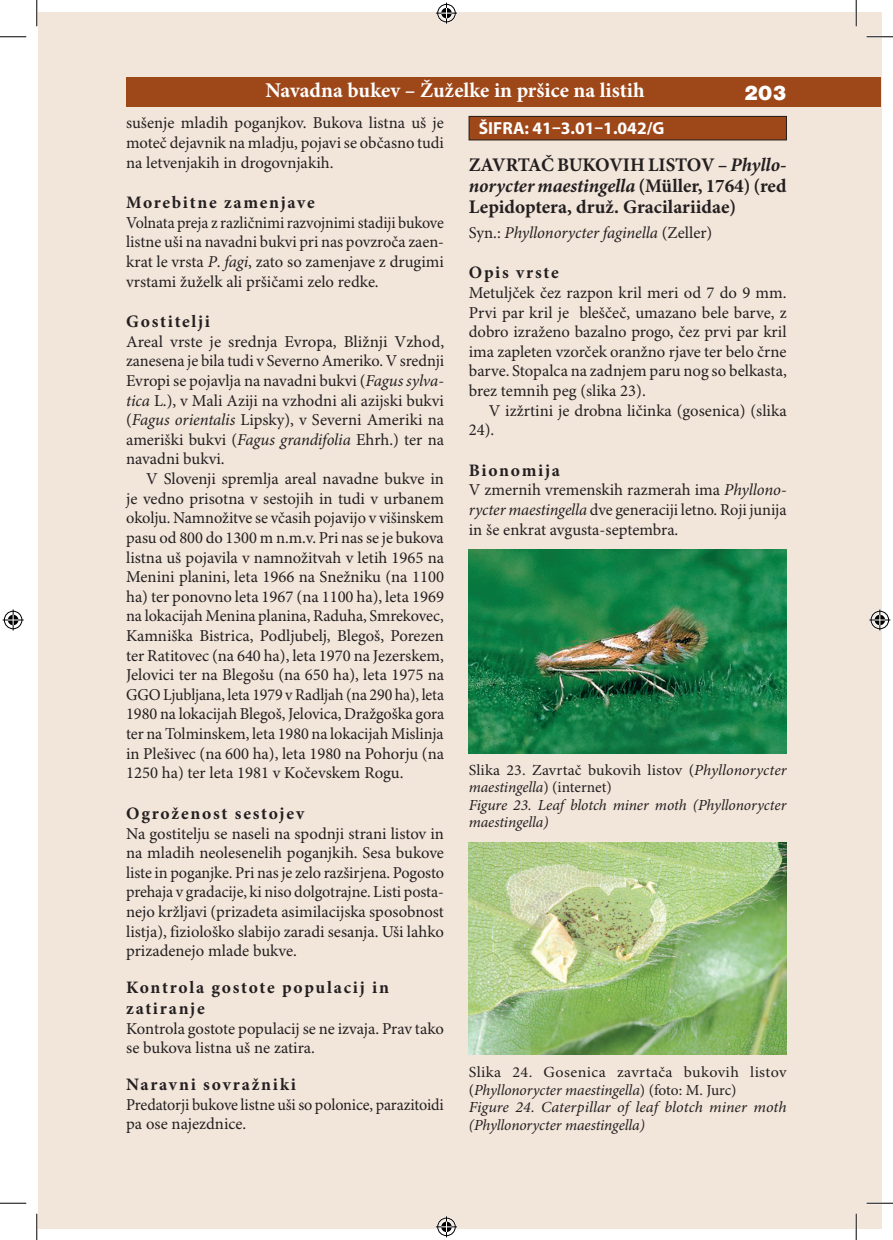
<style>
.page{position:relative;width:893px;height:1240px;background:#fff}
.page>*{position:absolute;margin:0;border:0;box-sizing:border-box;transform-origin:0 0}
.t1{font:700 21px "Minion Pro";color:#fff}
.t2{font:21px "Nimbus San DEE Blac";color:#fff}
.t3{font:700 19.25px/21px "Minion Pro";color:#231f20;text-align:justify}
.t4{font:700 17.5px/21px "Minion Pro";letter-spacing:.095em;color:#231f20}
.t5{font:700 17.5px "Myriad Pro";color:#fff}
.t6{font:16.62px/19.6px "Minion Pro";color:#231f20;text-align:justify}
.t7{font:16.62px/19.6px "Minion Pro";color:#231f20;text-align:justify;scale:.96 1}
.t8{font:italic 16.62px "Minion Pro";letter-spacing:-.005em;color:#231f20}
.t9{font:italic 15.4px/17.5px "Minion Pro";letter-spacing:-.005em;color:#231f20}
.t10{font:italic 15.4px/17.5px "Minion Pro";letter-spacing:-.005em;color:#231f20;scale:1.04 1}
.s1{font-style:italic}
.s2{font-style:normal}
</style>
<div class="page">
<div style="left:38px;top:12px;width:842px;height:1215px;background:#f2e5da"></div>
<div style="left:469px;top:116px;width:317px;height:24px;background:#9e4718"></div>
<div style="left:468px;top:116px;width:318px;height:24px;border:1px solid #231f20"></div>
<div style="left:126px;top:77px;width:754px;height:30px;background:#9e4718"></div>
<img style="left:468px;top:549px;width:318px;height:204px">
<img style="left:468px;top:842px;width:318px;height:212px">
<hr style="left:866px;top:36px;width:26px;height:2px;background:#fff">
<hr style="left:866px;top:1201px;width:26px;height:3px;background:#fff">
<hr style="left:854px;top:0;width:2px;height:26px;background:#fff">
<hr style="left:854px;top:1213px;width:2px;height:26px;background:#fff">
<svg style="left:0;top:36px;width:26px;height:1px"></svg>
<svg style="left:866px;top:36px;width:26px;height:1px"></svg>
<svg style="left:0;top:1202px;width:26px;height:1px"></svg>
<svg style="left:866px;top:1202px;width:26px;height:1px"></svg>
<svg style="left:36px;top:0;width:1px;height:26px"></svg>
<svg style="left:36px;top:1213px;width:1px;height:26px"></svg>
<svg style="left:855px;top:0;width:1px;height:26px"></svg>
<svg style="left:855px;top:1213px;width:1px;height:26px"></svg>
<svg style="left:436px;top:3px;width:21px;height:21px"></svg>
<svg style="left:436px;top:1216px;width:21px;height:21px"></svg>
<svg style="left:3px;top:609px;width:21px;height:21px"></svg>
<svg style="left:869px;top:609px;width:20px;height:21px"></svg>
<p class="t1" style="left:265px;top:78px;width:380px">Navadna bukev – Žuželke in pršice na listih</p>
<p class="t2" style="left:743px;top:81px;width:44px">203</p>
<p class="t6" style="left:126px;top:114px;width:319px">sušenje mladih poganjkov. Bukova listna uš je moteč dejavnik na mladju, pojavi se občasno tudi na letvenjakih in drogovnjakih.</p>
<p class="t4" style="left:126px;top:193px;width:190px">Morebitne zamenjave</p>
<p class="t7" style="left:126px;top:213px;width:332px">Volnata preja z različnimi razvojnimi stadiji bukove listne uši na navadni bukvi pri nas povzroča zaen&shy;krat le vrsta <span class="s1">P</span>. <span class="s1">fagi</span>, zato so zamenjave z drugimi vrstami žuželk ali pršičami zelo redke.</p>
<p class="t4" style="left:126px;top:312px;width:85px">Gostitelji</p>
<p class="t6" style="left:126px;top:332px;width:319px">Areal vrste je srednja Evropa, Bližnji Vzhod, zanesena je bila tudi v Severno Ameriko. V srednji Evropi se pojavlja na navadni bukvi (<span class="s1">Fagus sylva&shy;tica</span> L.), v Mali Aziji na vzhodni ali azijski bukvi (<span class="s1">Fagus orientalis</span> Lipsky), v Severni Ameriki na ameriški bukvi (<span class="s1">Fagus grandifolia</span> Ehrh.) ter na navadni bukvi.</p>
<p class="t6" style="left:126px;top:469px;width:319px;text-indent:20px">V Slovenji spremlja areal navadne bukve in je vedno prisotna v sestojih in tudi v urbanem okolju. Namnožitve se včasih pojavijo v višinskem pasu od 800 do 1300 m n.m.v. Pri nas se je bukova listna uš pojavila v namnožitvah v letih 1965 na Menini planini, leta 1966 na Snežniku (na 1100 ha) ter ponovno leta 1967 (na 1100 ha), leta 1969 na lokacijah Menina planina, Raduha, Smrekovec, Kamniška Bistrica, Podljubelj, Blegoš, Porezen ter Ratitovec (na 640 ha), leta 1970 na Jezerskem, Jelovici ter na Blegošu (na 650 ha), leta 1975 na GGO Ljubljana, leta 1979 v Radljah (na 290 ha), leta 1980 na lokacijah Blegoš, Jelovica, Dražgoška gora ter na Tolminskem, leta 1980 na lokacijah Mislinja in Plešivec (na 600 ha), leta 1980 na Pohorju (na 1250 ha) ter leta 1981 v Kočevskem Rogu.</p>
<p class="t4" style="left:126px;top:803px;width:179px">Ogroženost sestojev</p>
<p class="t6" style="left:126px;top:824px;width:319px">Na gostitelju se naseli na spodnji strani listov in na mladih neolesenelih poganjkih. Sesa bukove liste in poganjke. Pri nas je zelo razširjena. Pogosto prehaja v gradacije, ki niso dolgotrajne. Listi posta&shy;nejo kržljavi (prizadeta asimilacijska sposobnost listja), fiziološko slabijo zaradi sesanja. Uši lahko prizadenejo mlade bukve.</p>
<p class="t4" style="left:126px;top:977px;width:264px">Kontrola gostote populacij in zatiranje</p>
<p class="t6" style="left:126px;top:1019px;width:319px">Kontrola gostote populacij se ne izvaja. Prav tako se bukova listna uš ne zatira.</p>
<p class="t4" style="left:126px;top:1074px;width:171px">Naravni sovražniki</p>
<p class="t6" style="left:126px;top:1094px;width:319px">Predatorji bukove listne uši so polonice, parazitoidi pa ose najezdnice.</p>
<p class="t5" style="left:478px;top:119px;width:187px">ŠIFRA: 41–3.01–1.042/G</p>
<p class="t3" style="left:468px;top:155px;width:319px">ZAVRTAČ BUKOVIH LISTOV – <span class="s1">Phyllo&shy;norycter maestingella</span> (Müller, 1764) (red Lepidoptera, druž. Gracilariidae)</p>
<p class="t8" style="left:468px;top:222px;width:245px"><span class="s2">Syn.:</span> Phyllonorycter faginella <span class="s2">(Zeller)</span></p>
<p class="t4" style="left:468px;top:263px;width:91px">Opis vrste</p>
<p class="t6" style="left:468px;top:283px;width:319px">Metuljček čez razpon kril meri od 7 do 9 mm.<br>Prvi par kril je bleščeč, umazano bele barve, z dobro izraženo bazalno progo, čez prvi par kril ima zapleten vzorček oranžno rjave ter belo črne barve. Stopalca na zadnjem paru nog so belkasta, brez temnih peg (slika 23).</p>
<p class="t6" style="left:468px;top:401px;width:319px;text-indent:20px">V izžrtini je drobna ličinka (gosenica) (slika<br>24).</p>
<p class="t4" style="left:468px;top:460px;width:93px">Bionomija</p>
<p class="t6" style="left:468px;top:481px;width:319px">V zmernih vremenskih razmerah ima <span class="s1">Phyllono&shy;rycter maestingella</span> dve generaciji letno. Roji junija in še enkrat avgusta-septembra.</p>
<p class="t10" style="left:468px;top:761px;width:307px"><span class="s2">Slika 23. Zavrtač bukovih listov (</span>Phyllonorycter maestingella<span class="s2">) (internet)<br></span>Figure 23. Leaf blotch miner moth (Phyllonorycter maestingella)</p>
<p class="t9" style="left:468px;top:1064px;width:319px"><span class="s2">Slika 24. Gosenica zavrtača bukovih listov (</span>Phyllonorycter maestingella<span class="s2">) (foto: M. Jurc)<br></span>Figure 24. Caterpillar of leaf blotch miner moth (Phyllonorycter maestingella)</p>
</div>
